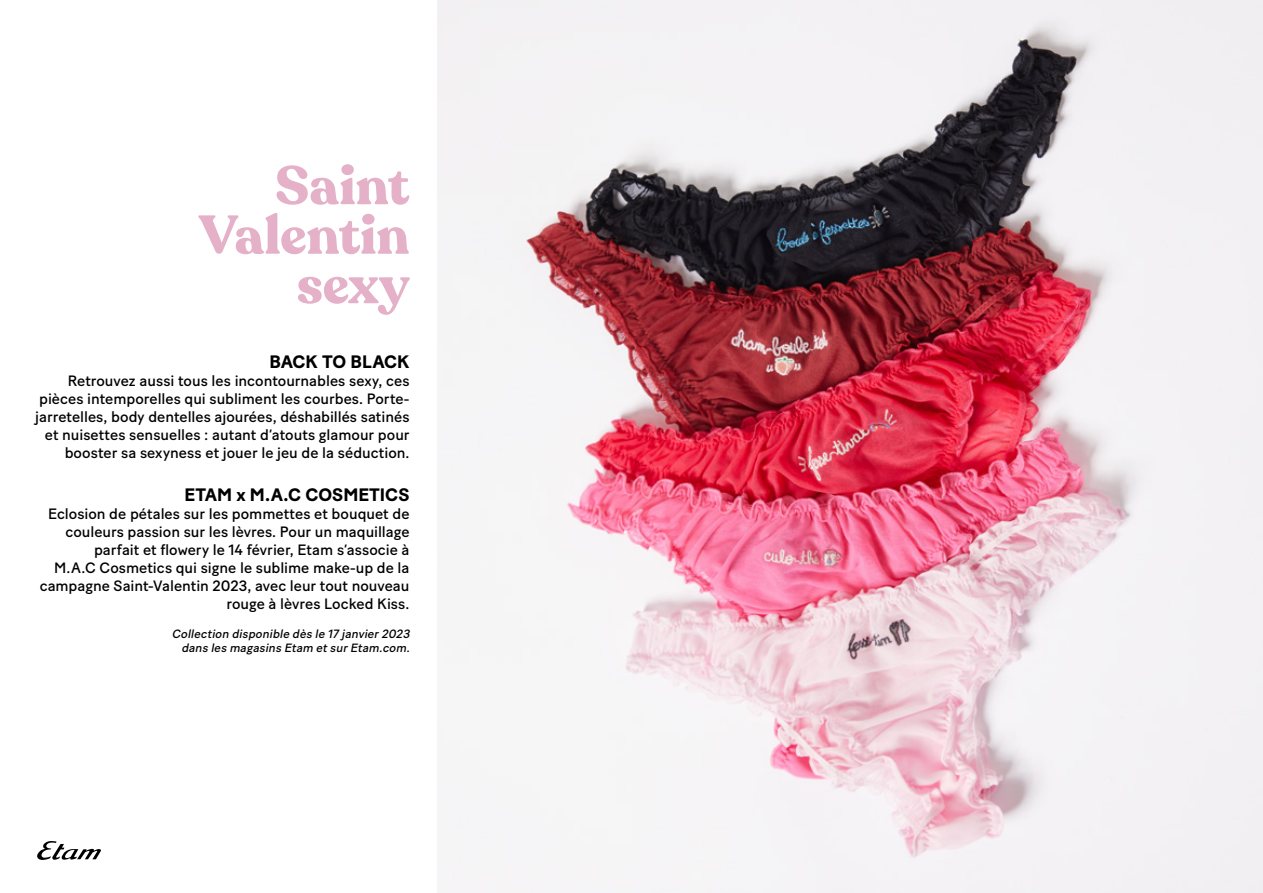
<style>
.page{position:relative;width:1263px;height:893px;background:#fff}
.page>*{position:absolute;margin:0;border:0;box-sizing:border-box;transform-origin:0 0}
.t1{font:700 54px/49.5px "Recoleta";letter-spacing:-.005em;color:#e5b1c8;text-align:right}
.t2{font:700 18px "Baton Turbo";letter-spacing:.005em;color:#000}
.t3{font:15px/18px "Baton Turbo";color:#000;text-align:right}
.t4{font:italic 12px/14.4px "Baton Turbo";color:#000;text-align:right}
</style>
<div class="page">
<svg style="left:37px;top:841px;width:64px;height:19px"></svg>
<img style="left:437px;top:0;width:826px;height:893px">
<h1 class="t1" style="left:199px;top:162px;width:212px">Saint<br>Valentin sexy</h1>
<p class="t2" style="left:269px;top:348px;width:142px">BACK TO BLACK</p>
<p class="t3" style="left:35px;top:370px;width:376px">Retrouvez aussi tous les incontournables sexy, ces pièces intemporelles qui subliment les courbes. Porte&shy;jarretelles, body dentelles ajourées, déshabillés satinés et nuisettes sensuelles : autant d’atouts glamour pour booster sa sexyness et jouer le jeu de la séduction.</p>
<p class="t2" style="left:185px;top:481px;width:226px">ETAM x M.A.C COSMETICS</p>
<p class="t3" style="left:40px;top:504px;width:371px">Eclosion de pétales sur les pommettes et bouquet de couleurs passion sur les lèvres. Pour un maquillage parfait et flowery le 14 février, Etam s’associe à<br>M.A.C Cosmetics qui signe le sublime make-up de la campagne Saint-Valentin 2023, avec leur tout nouveau rouge à lèvres Locked Kiss.</p>
<p class="t4" style="left:172px;top:626px;width:242px">Collection disponible dès le 17 janvier2023 dans les magasins Etam etsurEtam.com.</p>
</div>
